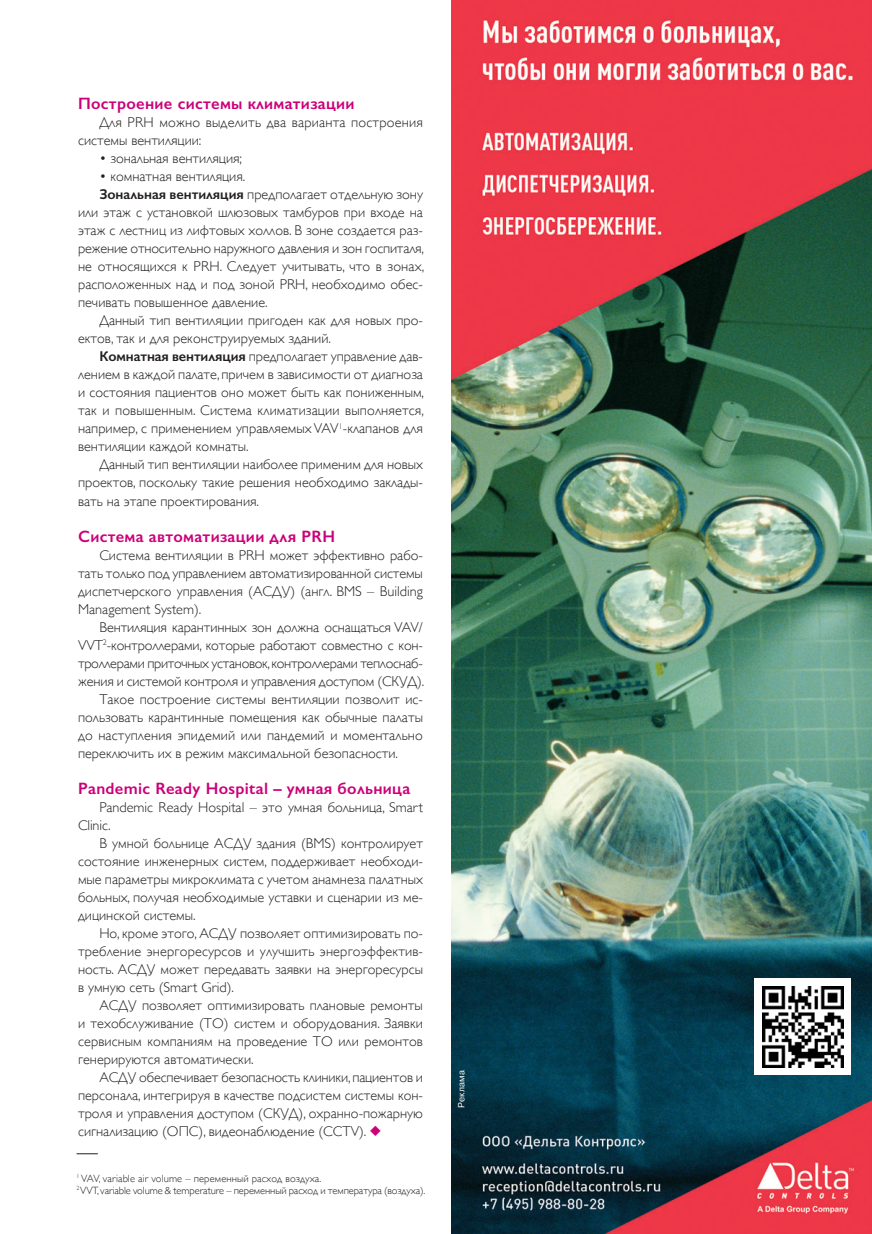
<style>
.page{position:relative;width:872px;height:1234px;background:#fff}
.page>*{position:absolute;margin:0;border:0;box-sizing:border-box;transform-origin:0 0}
._0_Main_text{font:600 16.5px "Gill Sans";letter-spacing:.02em;color:#cc017a}
._0_Main_text-2{font:300 14.25px/18px "Gill Sans";color:#231f20;text-align:justify}
._0_Main_text-3{font:300 10.5px "Gill Sans";letter-spacing:-.01em;color:#231f20}
._0_Main_text-4{font:300 10.5px "Gill Sans";letter-spacing:.01em;color:#231f20}
.Main_TXT{font:9px "Pragmatica";letter-spacing:.02em;color:#fff}
.s1{font-weight:600}
</style>
<div class="page">
<svg style="left:77px;top:1153px;width:21px;height:1px"></svg>
<img style="left:451px;top:0;width:421px;height:1233px">
<div style="left:754px;top:978px;width:96px;height:96px;background:#fff"></div>
<img style="left:762px;top:986px;width:81px;height:81px">
<p class="_0_Main_text" style="left:78px;top:94px;width:278px">Построение системы климатизации</p>
<p class="_0_Main_text-2" style="left:78px;top:113px;width:346px;text-indent:21px">Для PRH можно выделить два варианта построения системы вентиляции:</p>
<p class="_0_Main_text-2" style="left:99px;top:149px;width:144px">• зональная вентиляция;</p>
<p class="_0_Main_text-2" style="left:99px;top:167px;width:147px">• комнатная вентиляция.</p>
<p class="_0_Main_text-2" style="left:78px;top:185px;width:348px;text-align:left;text-indent:21px"><span class="s1">Зональная вентиляция</span> предполагает отдельную зону или этаж с установкой шлюзовых тамбуров при входе на этаж с лестниц из лифтовых холлов. В зоне создается раз&shy;режение относительно наружного давления и зон госпиталя, не относящихся к PRH. Следует учитывать, что в зонах, расположенных над и под зоной PRH, необходимо обес&shy;печивать повышенное давление.</p>
<p class="_0_Main_text-2" style="left:78px;top:311px;width:346px;text-indent:21px">Данный тип вентиляции пригоден как для новых про&shy;ектов, так и для реконструируемых зданий.</p>
<p class="_0_Main_text-2" style="left:78px;top:347px;width:347px;text-indent:21px"><span class="s1">Комнатная вентиляция</span> предполагает управление дав&shy;лением в каждой палате, причем в зависимости от диагноза и состояния пациентов оно может быть как пониженным, так и повышенным. Система климатизации выполняется, например, с применением управляемых VAV<sup>1</sup>-клапанов для вентиляции каждой комнаты.</p>
<p class="_0_Main_text-2" style="left:78px;top:455px;width:346px;text-indent:21px">Данный тип вентиляции наиболее применим для новых проектов, поскольку такие решения необходимо заклады&shy;вать на этапе проектирования.</p>
<p class="_0_Main_text" style="left:78px;top:526px;width:258px">Система автоматизации для PRH</p>
<p class="_0_Main_text-2" style="left:78px;top:545px;width:346px;text-indent:21px">Система вентиляции в PRH может эффективно рабо&shy;тать только под управлением автоматизированной системы диспетчерского управления (АСДУ) (англ. BMS – Building Management System).</p>
<p class="_0_Main_text-2" style="left:78px;top:617px;width:347px;text-indent:21px">Вентиляция карантинных зон должна оснащаться VAV/ VVT<sup>2</sup>-контроллерами, которые работают совместно с кон&shy;троллерами приточных установок, контроллерами теплоснаб&shy;жения и системой контроля и управления доступом (СКУД).</p>
<p class="_0_Main_text-2" style="left:78px;top:689px;width:346px;text-indent:21px">Такое построение системы вентиляции позволит ис&shy;пользовать карантинные помещения как обычные палаты до наступления эпидемий или пандемий и моментально переключить их в режим максимальной безопасности.</p>
<p class="_0_Main_text" style="left:78px;top:778px;width:334px">Pandemic Ready Hospital – умная больница</p>
<p class="_0_Main_text-2" style="left:78px;top:797px;width:346px;text-indent:21px">Pandemic Ready Hospital – это умная больница, Smart<br>Clinic.</p>
<p class="_0_Main_text-2" style="left:78px;top:833px;width:346px;text-indent:21px">В умной больнице АСДУ здания (BMS) контролирует состояние инженерных систем, поддерживает необходи&shy;мые параметры микроклимата с учетом анамнеза палатных больных, получая необходимые уставки и сценарии из ме&shy;дицинской системы.</p>
<p class="_0_Main_text-2" style="left:78px;top:923px;width:346px;text-indent:21px">Но, кроме этого, АСДУ позволяет оптимизировать по&shy;требление энергоресурсов и улучшить энергоэффектив&shy;ность. АСДУ может передавать заявки на энергоресурсы в умную сеть (Smart Grid).</p>
<p class="_0_Main_text-2" style="left:78px;top:995px;width:346px;text-indent:21px">АСДУ позволяет оптимизировать плановые ремонты и техобслуживание (ТО) систем и оборудования. Заявки сервисным компаниям на проведение ТО или ремонтов генерируются автоматически.</p>
<p class="_0_Main_text-2" style="left:78px;top:1067px;width:346px;text-indent:21px">АСДУ обеспечивает безопасность клиники, пациентов и персонала, интегрируя в качестве подсистем системы кон&shy;троля и управления доступом (СКУД), охранно-пожарную сигнализацию (ОПС), видеонаблюдение (CCTV).</p>
<p class="_0_Main_text-4" style="left:77px;top:1169px;width:246px"><sup>1</sup> VAV, variable air volume – переменный расход воздуха.</p>
<p class="_0_Main_text-3" style="left:77px;top:1181px;width:350px"><sup>2</sup> VVT, variable volume &amp; temperature – переменный расход и температура (воздуха).</p>
<p class="Main_TXT" style="left:456px;top:1107px;width:39px;rotate:-90deg">Реклама</p>
</div>
